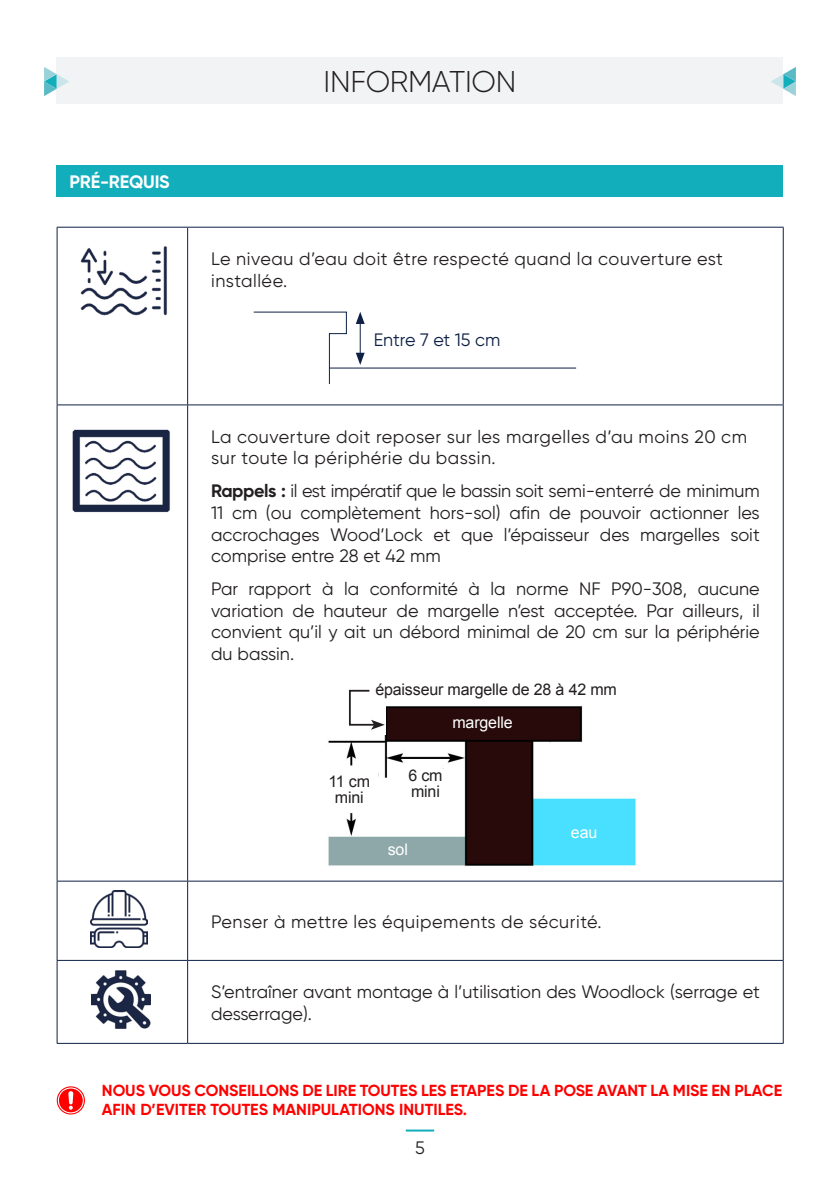
<style>
.page{position:relative;width:840px;height:1191px;background:#fff}
.page>*{position:absolute;margin:0;border:0;box-sizing:border-box;transform-origin:0 0}
.NOM_CHAPITRE{font:300 30px "Gilroy";letter-spacing:-.01em;color:#231f20}
.PAGE_U2{font:18px/21.6px "Gilroy";color:#231f20;text-align:justify}
.PAGE_U2-2{font:18px/21.6px "Gilroy";letter-spacing:.03em;color:#231f20}
.t1{font:18px "Gilroy";color:#0e2045}
.t2{font:700 18px "Gilroy";letter-spacing:-.01em;color:#fff}
.t3{font:700 16px/19.2px "Gilroy";color:#f00}
.TEXT-text_courant{font:16px/16px "Arial";letter-spacing:-.01em;color:#231f20}
.TEXT-text_courant-2{font:16px "Arial";letter-spacing:-.01em;color:#fff}
.s1{font-weight:700}
</style>
<div class="page">
<hr style="left:405px;top:1129px;width:29px;height:2px;background:#13aebc">
<div style="left:57px;top:57px;width:725px;height:46px;background:#f2f3f4"></div>
<svg style="left:44px;top:67px;width:25px;height:29px"></svg>
<svg style="left:771px;top:67px;width:24px;height:29px"></svg>
<img style="left:80px;top:246px;width:87px;height:70px">
<img style="left:90px;top:890px;width:57px;height:57px">
<img style="left:72px;top:429px;width:98px;height:84px">
<svg style="left:253px;top:311px;width:94px;height:74px"></svg>
<hr style="left:329px;top:368px;width:246px;height:1px;background:#0e2045">
<hr style="left:359px;top:321px;width:1px;height:35px;background:#0e2045">
<svg style="left:355px;top:312px;width:9px;height:12px"></svg>
<svg style="left:356px;top:353px;width:8px;height:12px"></svg>
<img style="left:92px;top:970px;width:58px;height:58px">
<svg style="left:57px;top:1086px;width:28px;height:28px"></svg>
<img style="left:328px;top:706px;width:308px;height:160px">
<div style="left:332px;top:686px;width:53px;height:48px;background:#fff"></div>
<svg style="left:349px;top:689px;width:35px;height:41px"></svg>
<div style="left:57px;top:165px;width:725px;height:32px;background:#13aebc"></div>
<hr style="left:57px;top:227px;width:130px;height:1px;background:#0e2045">
<hr style="left:57px;top:227px;width:1px;height:177px;background:#0e2045">
<hr style="left:187px;top:227px;width:596px;height:1px;background:#0e2045">
<hr style="left:187px;top:227px;width:1px;height:177px;background:#0e2045">
<hr style="left:782px;top:227px;width:1px;height:177px;background:#0e2045">
<hr style="left:57px;top:404px;width:130px;height:1px;background:#0e2045">
<hr style="left:57px;top:405px;width:1px;height:475px;background:#0e2045">
<hr style="left:187px;top:404px;width:596px;height:1px;background:#0e2045">
<hr style="left:187px;top:405px;width:1px;height:475px;background:#0e2045">
<hr style="left:782px;top:405px;width:1px;height:475px;background:#0e2045">
<hr style="left:57px;top:880px;width:130px;height:1px;background:#0e2045">
<hr style="left:57px;top:881px;width:1px;height:79px;background:#0e2045">
<hr style="left:187px;top:880px;width:596px;height:1px;background:#0e2045">
<hr style="left:187px;top:881px;width:1px;height:79px;background:#0e2045">
<hr style="left:782px;top:881px;width:1px;height:79px;background:#0e2045">
<hr style="left:57px;top:960px;width:130px;height:1px;background:#0e2045">
<hr style="left:57px;top:960px;width:1px;height:83px;background:#0e2045">
<hr style="left:187px;top:960px;width:596px;height:1px;background:#0e2045">
<hr style="left:187px;top:960px;width:1px;height:83px;background:#0e2045">
<hr style="left:782px;top:960px;width:1px;height:83px;background:#0e2045">
<hr style="left:57px;top:1043px;width:130px;height:1px;background:#0e2045">
<hr style="left:187px;top:1043px;width:596px;height:1px;background:#0e2045">
<p class="t2" style="left:69px;top:171px;width:102px">PRÉ-REQUIS</p>
<p class="NOM_CHAPITRE" style="left:323px;top:63px;width:194px">INFORMATION</p>
<p class="PAGE_U2-2" style="left:211px;top:248px;width:513px">Le niveau d’eau doit être respecté quand la couverture est installée.</p>
<p class="t1" style="left:373px;top:328px;width:128px">Entre 7 et 15 cm</p>
<p class="PAGE_U2-2" style="left:211px;top:425px;width:537px">La couverture doit reposer sur les margelles d’au moins 20 cm sur toute la périphérie du bassin.</p>
<p class="PAGE_U2" style="left:211px;top:480px;width:550px"><span class="s1">Rappels :</span> il est impératif que le bassin soit semi‑enterré de minimum 11 cm (ou complètement hors-sol) afin de pouvoir actionner les accrochages Wood’Lock et que l’épaisseur des margelles soit comprise entre 28 et 42 mm</p>
<p class="PAGE_U2" style="left:211px;top:578px;width:550px">Par rapport à la conformité à la norme NF P90‑308, aucune variation de hauteur de margelle n’est acceptée. Par ailleurs, il convient qu’il y ait un débord minimal de 20 cm sur la périphérie du bassin.</p>
<p class="TEXT-text_courant" style="left:375px;top:681px;width:243px">épaisseur margelle de 28 à 42 mm</p>
<p class="TEXT-text_courant" style="left:328px;top:773px;width:43px;text-align:center">11 cm mini</p>
<p class="TEXT-text_courant-2" style="left:452px;top:712px;width:62px">margelle</p>
<p class="TEXT-text_courant" style="left:408px;top:767px;width:36px">6 cm mini</p>
<p class="TEXT-text_courant-2" style="left:387px;top:839px;width:22px">sol</p>
<p class="TEXT-text_courant-2" style="left:570px;top:821px;width:28px">eau</p>
<p class="PAGE_U2-2" style="left:211px;top:910px;width:392px">Penser à mettre les équipements de sécurité.</p>
<p class="PAGE_U2" style="left:211px;top:981px;width:550px">S’entraîner avant montage à l’utilisation des Woodlock (serrage et desserrage).</p>
<p class="t3" style="left:102px;top:1081px;width:681px">NOUS VOUS CONSEILLONS DE LIRE TOUTES LES ETAPES DE LA POSE AVANT LA MISE EN PLACE<br>AFIN D’EVITER TOUTES MANIPULATIONS INUTILES.</p>
<p class="PAGE_U2" style="left:415px;top:1137px;width:11px">5</p>
</div>
